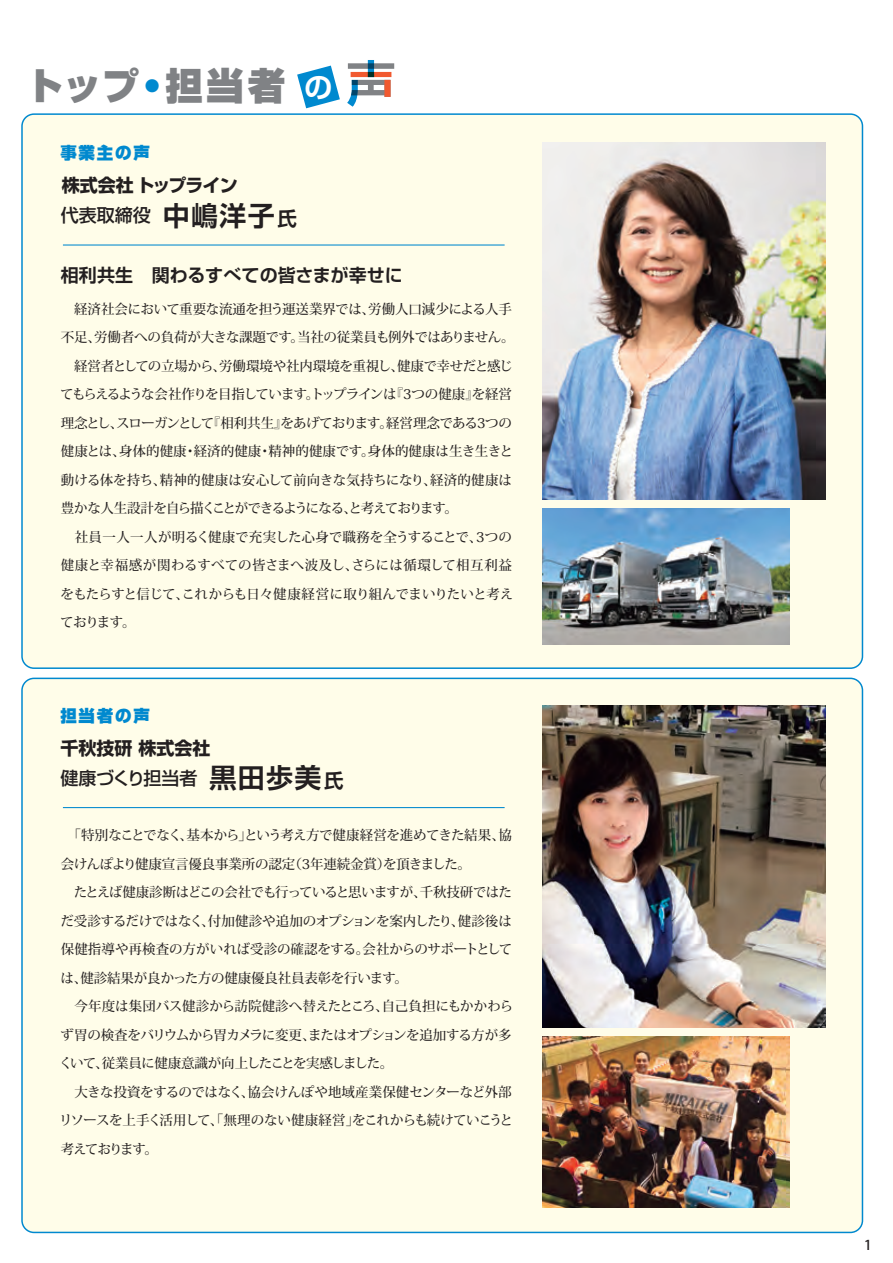
<style>
.page{position:relative;width:893px;height:1263px;background:#fff}
.page>*{position:absolute;margin:0;border:0;box-sizing:border-box;transform-origin:0 0}
.t1{font:900 37.5px "Shin Go Pro";letter-spacing:.06em;color:#808285}
.t2{font:700 28.35px "Shin Go Pro De";color:#fff}
.t3{font:700 18px/30.2px "Shin Go Pro";color:#231f20}
.t4{font:700 18px/30.2px "Shin Go Pro";letter-spacing:-.045em;color:#231f20}
.t5{font:700 18px "Shin Go Pro De";letter-spacing:.01em;color:#231f20}
.t6{font:900 16.5px "Shin Go Pro";letter-spacing:.105em;color:#0089cf}
.t7{font:500 13.5px/28.5px "Koz Min Pro";letter-spacing:-.025em;color:#231f20}
.t8{font:500 13.5px "Koz Go Pro";color:#231f20}
.s1{color:#0089cf}
.s2{font-weight:500}
.s3{font-family:"Shin Go Pro De";font-size:27px}
.s4{font-family:"Shin Go Pro De";font-size:19.5px}
</style>
<div class="page">
<div style="left:21px;top:678px;width:842px;height:555px;background:#fffde9"></div>
<div style="left:21px;top:113px;width:842px;height:556px;background:#fffde9"></div>
<img style="left:542px;top:143px;width:283px;height:357px">
<hr style="left:63px;top:244px;width:442px;height:2px;background:#0089cf">
<svg style="left:297px;top:66px;width:43px;height:42px"></svg>
<svg style="left:347px;top:60px;width:47px;height:47px"></svg>
<img style="left:542px;top:509px;width:247px;height:136px">
<img style="left:542px;top:705px;width:283px;height:322px">
<hr style="left:63px;top:807px;width:442px;height:1px;background:#0089cf">
<img style="left:542px;top:1036px;width:247px;height:171px">
<p class="t1" style="left:26px;top:56px;width:261px">トップ<span class="s1">・</span>担当者</p>
<p class="t2" style="left:304px;top:64px;width:30px">の</p>
<p class="t6" style="left:60px;top:140px;width:91px">事業主の声</p>
<p class="t4" style="left:61px;top:168px;width:238px">株式会社 トップライン<br><span class="s2">代表取締役</span> <span class="s3">中嶋洋子</span><span class="s4">氏</span></p>
<p class="t5" style="left:61px;top:260px;width:343px">相利共生　関わるすべての皆さまが幸せに</p>
<p class="t7" style="left:60px;top:294px;width:456px">　経済社会において重要な流通を担う運送業界では、労働人口減少による人手不足、労働者への負荷が大きな課題です。当社の従業員も例外ではありません。　経営者としての立場から、労働環境や社内環境を重視し、健康で幸せだと感じてもらえるような会社作りを目指しています。トップラインは『3つの健康』を経営理念とし、スローガンとして『相利共生』をあげております。経営理念である3つの健康とは、身体的健康・経済的健康・精神的健康です。身体的健康は生き生きと動ける体を持ち、精神的健康は安心して前向きな気持ちになり、経済的健康は豊かな人生設計を自ら描くことができるようになる、と考えております。<br>　社員一人一人が明るく健康で充実した心身で職務を全うすることで、3つの健康と幸福感が関わるすべての皆さまへ波及し、さらには循環して相互利益をもたらすと信じて、これからも日々健康経営に取り組んでまいりたいと考えております。</p>
<p class="t6" style="left:60px;top:702px;width:91px">担当者の声</p>
<p class="t3" style="left:60px;top:731px;width:285px">千秋技研 株式会社<br><span class="s2">健康づくり担当者</span> <span class="s3">黒田歩美</span><span class="s4">氏</span></p>
<p class="t7" style="left:59px;top:820px;width:455px">　「特別なことでなく、基本から」という考え方で健康経営を進めてきた結果、協会けんぽより健康宣言優良事業所の認定（3年連続金賞）を頂きました。<br>　たとえば健康診断はどこの会社でも行っていると思いますが、千秋技研ではただ受診するだけではなく、付加健診や追加のオプションを案内したり、健診後は保健指導や再検査の方がいれば受診の確認をする。会社からのサポートとしては、健診結果が良かった方の健康優良社員表彰を行います。<br>　今年度は集団バス健診から訪院健診へ替えたところ、自己負担にもかかわらず胃の検査をバリウムから胃カメラに変更、またはオプションを追加する方が多くいて、従業員に健康意識が向上したことを実感しました。<br>　大きな投資をするのではなく、協会けんぽや地域産業保健センターなど外部リソースを上手く活用して、「無理のない健康経営」をこれからも続けていこうと考えております。</p>
<p class="t8" style="left:864px;top:1236px;width:9px">1</p>
</div>
